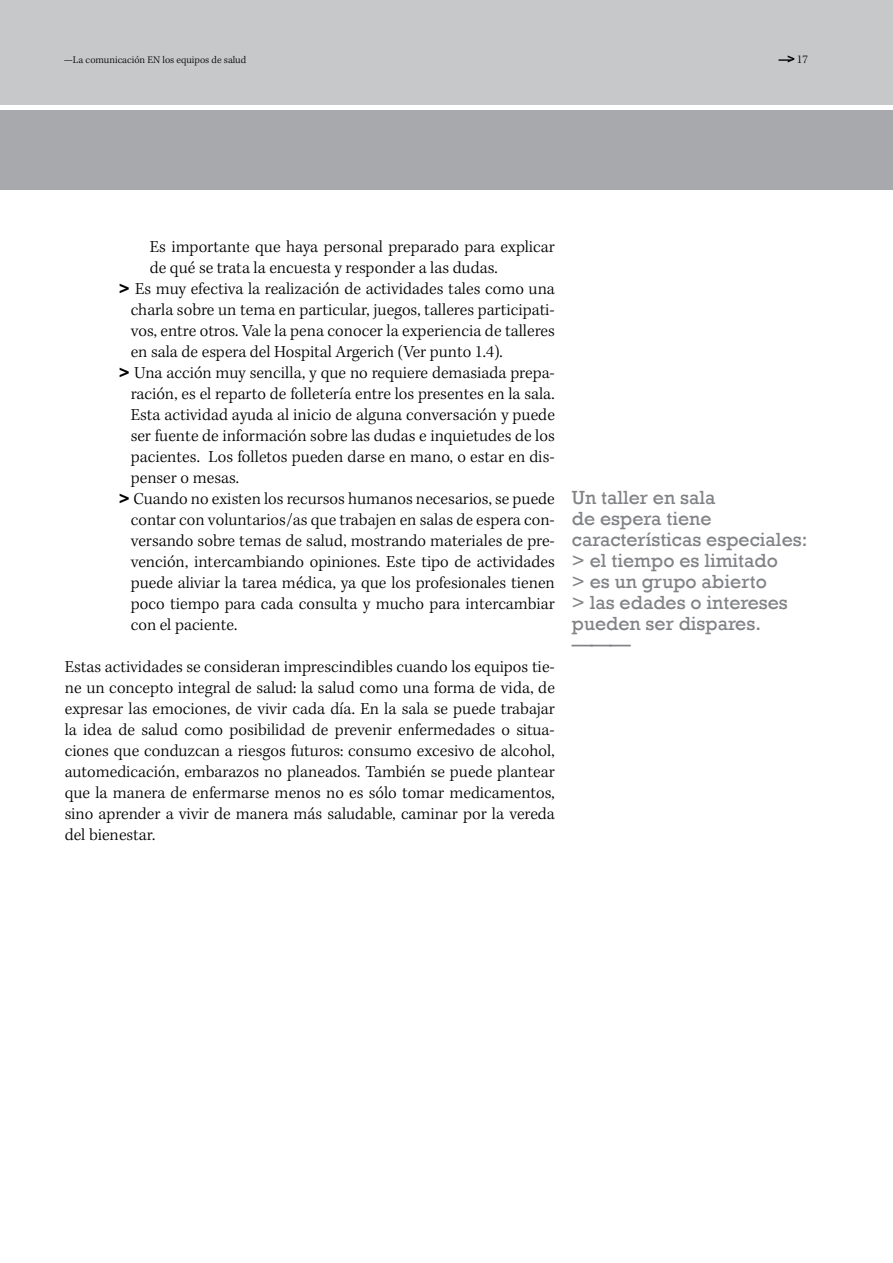
<style>
.page{position:relative;width:893px;height:1263px;background:#fff}
.page>*{position:absolute;margin:0;border:0;box-sizing:border-box;transform-origin:0 0}
.t1{font:21px "Rockwell";color:#808285}
.t2{font:19.5px/21px "Rockwell";color:#808285}
.t3{font:300 17.25px/21px "Kepler Std";color:#000;text-align:justify}
.t4{font:700 12px "Rockwell";color:#000}
.t5{font:300 10.5px "Kepler Std";color:#000}
.s1{font-family:"Kepler Std";font-weight:300}
.s2{font-family:"Rockwell";font-weight:700;font-size:16.5px}
</style>
<div class="page">
<div style="left:0;top:0;width:893px;height:105px;background:#c7c8ca"></div>
<div style="left:0;top:111px;width:893px;height:79px;background:#a7a9ac"></div>
<p class="t5" style="left:64px;top:54px;width:184px">—La comunicación EN los equipos de salud</p>
<p class="t4" style="left:779px;top:52px;width:31px">—&gt; <span class="s1">17</span></p>
<p class="t3" style="left:150px;top:237px;width:407px">Es importante que haya personal preparado para explicar</p>
<p class="t3" style="left:150px;top:258px;width:349px">de qué se trata la encuesta y responder a las dudas.</p>
<p class="t3" style="left:119px;top:279px;width:438px"><span class="s2">&gt;</span> Es muy efectiva la realización de actividades tales como una</p>
<p class="t3" style="left:131px;top:300px;width:426px">charla sobre un tema en particular, juegos, talleres participati-</p>
<p class="t3" style="left:131px;top:321px;width:426px">vos, entre otros. Vale la pena conocer la experiencia de talleres</p>
<p class="t3" style="left:131px;top:342px;width:373px">en sala de espera del Hospital Argerich (Ver punto 1.4).</p>
<p class="t3" style="left:119px;top:363px;width:438px"><span class="s2">&gt;</span> Una acción muy sencilla, y que no requiere demasiada prepa-</p>
<p class="t3" style="left:131px;top:384px;width:425px">ración, es el reparto de folletería entre los presentes en la sala.</p>
<p class="t3" style="left:131px;top:405px;width:426px">Esta actividad ayuda al inicio de alguna conversación y puede</p>
<p class="t3" style="left:131px;top:426px;width:425px">ser fuente de información sobre las dudas e inquietudes de los</p>
<p class="t3" style="left:131px;top:447px;width:425px">pacientes. Los folletos pueden darse en mano, o estar en dis-</p>
<p class="t3" style="left:131px;top:468px;width:110px">penser o mesas.</p>
<p class="t3" style="left:119px;top:489px;width:438px"><span class="s2">&gt;</span> Cuando no existen los recursos humanos necesarios, se puede</p>
<p class="t3" style="left:131px;top:510px;width:426px">contar con voluntarios/as que trabajen en salas de espera con-</p>
<p class="t3" style="left:131px;top:531px;width:426px">versando sobre temas de salud, mostrando materiales de pre-</p>
<p class="t3" style="left:131px;top:552px;width:426px">vención, intercambiando opiniones. Este tipo de actividades</p>
<p class="t3" style="left:131px;top:573px;width:426px">puede aliviar la tarea médica, ya que los profesionales tienen</p>
<p class="t3" style="left:131px;top:594px;width:426px">poco tiempo para cada consulta y mucho para intercambiar</p>
<p class="t3" style="left:131px;top:615px;width:108px">con el paciente.</p>
<p class="t3" style="left:65px;top:657px;width:492px">Estas actividades se consideran imprescindibles cuando los equipos tie&shy;ne un concepto integral de salud: la salud como una forma de vida, de expresar las emociones, de vivir cada día. En la sala se puede trabajar la idea de salud como posibilidad de prevenir enfermedades o situa&shy;ciones que conduzcan a riesgos futuros: consumo excesivo de alcohol, automedicación, embarazos no planeados. También se puede plantear que la manera de enfermarse menos no es sólo tomar medicamentos, sino aprender a vivir de manera más saludable, caminar por la vereda del bienestar.</p>
<p class="t2" style="left:572px;top:487px;width:237px">Un taller en sala<br>de espera tiene características especiales: &gt; el tiempo es limitado<br>&gt; es un grupo abierto<br>&gt; las edades o intereses pueden ser dispares.</p>
<p class="t1" style="left:572px;top:632px;width:60px">———</p>
</div>
